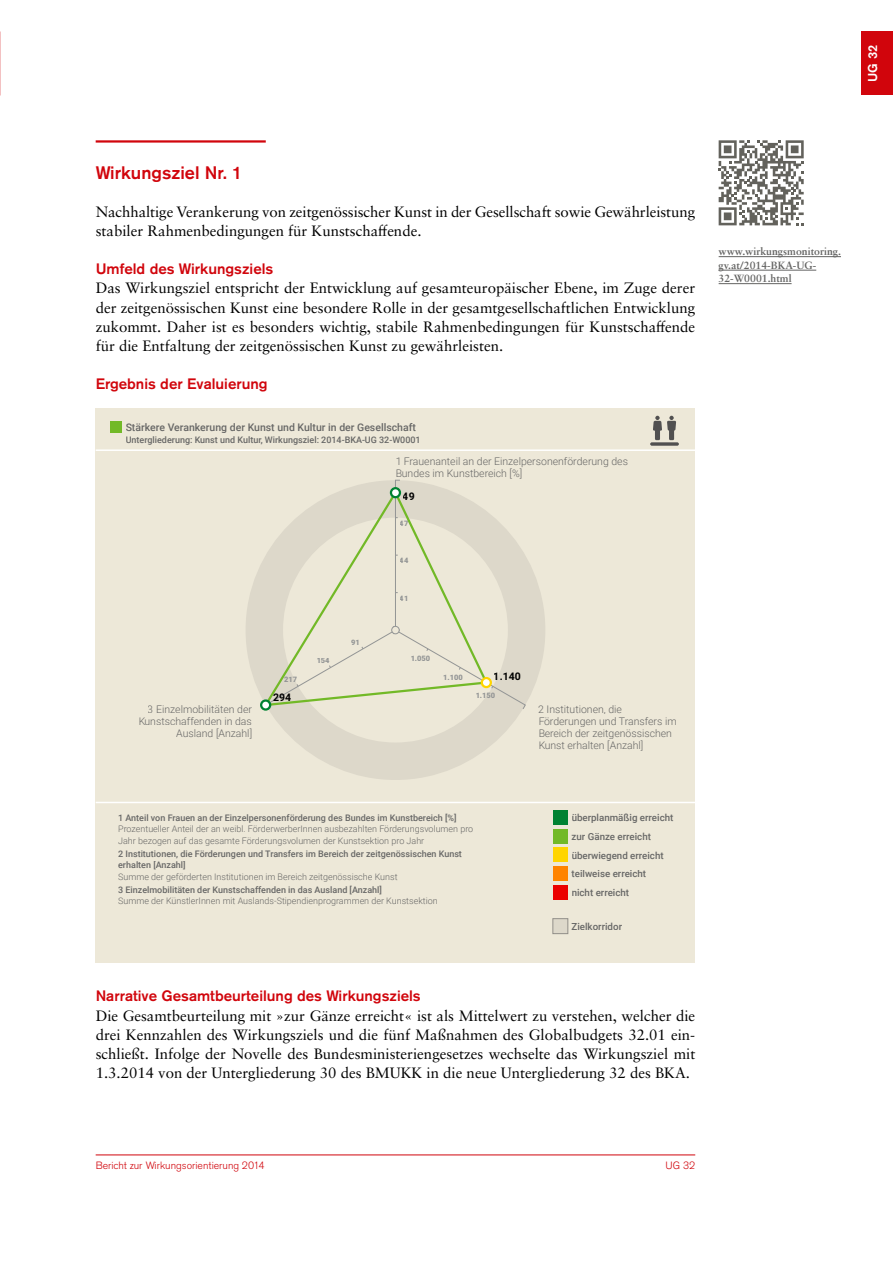
<style>
.page{position:relative;width:893px;height:1263px;background:#fff}
.page>*{position:absolute;margin:0;border:0;box-sizing:border-box;transform-origin:0 0}
.Uberschrift_2{font:500 18px "Akzidenz Grotesk Pro";color:#d1050c}
.Lauftext{font:15px/19.2px "Sabon LT Pro";color:#000;text-align:justify}
.Uberschrift_3{font:500 15px "Akzidenz Grotesk Pro";color:#d1050c}
.t1{font:500 12.75px "Akzidenz Grotesk Pro";color:#fff}
.t2{font:300 10.5px/12px "Roboto";color:#676766}
.t3{font:700 10.5px/13.5px "Sabon LT Pro";color:#636362}
.t4{font:500 10.5px "Roboto";color:#676766}
.t5{font:300 10.5px "Akzidenz Grotesk Pro";color:#d1050c}
.t6{font:700 10.5px "Roboto";color:#000}
.t7{font:500 9.75px/18.8px "Roboto";color:#676766}
.t8{font:500 9px/11.2px "Roboto";color:#676766}
.t9{font:300 9px/11.2px "Roboto";color:#676766}
.t10{font:900 7.5px "Roboto";color:#939595}
</style>
<div class="page">
<hr style="left:96px;top:1154px;width:599px;height:1px;background:#d1050c">
<hr style="left:96px;top:140px;width:170px;height:3px;background:#d1050c">
<div style="left:96px;top:408px;width:599px;height:555px;background:#ede8d8"></div>
<div style="left:111px;top:421px;width:11px;height:11px;background:#72b927"></div>
<hr style="left:96px;top:449px;width:599px;height:2px;background:#fff">
<div style="left:246px;top:480px;width:299px;height:300px;background:#ddd8ca;border-radius:50%"></div>
<div style="left:283px;top:518px;width:225px;height:224px;background:#ede8d8;border-radius:50%"></div>
<div style="left:395px;top:480px;width:5px;height:150px;border:1px solid #939595"></div>
<svg style="left:263px;top:491px;width:227px;height:217px"></svg>
<div style="left:391px;top:488px;width:9px;height:9px;background:#fff;border-radius:50%"></div>
<div style="left:390px;top:487px;width:11px;height:11px;border:2px solid #008232;border-radius:50%"></div>
<div style="left:482px;top:678px;width:9px;height:9px;background:#fff;border-radius:50%"></div>
<div style="left:481px;top:677px;width:11px;height:11px;border:2px solid #ffd500;border-radius:50%"></div>
<div style="left:261px;top:700px;width:9px;height:9px;background:#fff;border-radius:50%"></div>
<div style="left:260px;top:699px;width:11px;height:12px;border:2px solid #008232;border-radius:50%"></div>
<div style="left:392px;top:626px;width:7px;height:8px;background:#ede8d8;border-radius:50%"></div>
<div style="left:391px;top:626px;width:9px;height:8px;border:1px solid #939595;border-radius:50%"></div>
<hr style="left:96px;top:802px;width:599px;height:1px;background:#fff">
<div style="left:553px;top:810px;width:15px;height:15px;background:#008232"></div>
<div style="left:553px;top:829px;width:15px;height:15px;background:#72b927"></div>
<div style="left:553px;top:847px;width:15px;height:15px;background:#ffd500"></div>
<div style="left:553px;top:866px;width:15px;height:15px;background:#ff8400"></div>
<div style="left:553px;top:885px;width:15px;height:15px;background:#eb0000"></div>
<div style="left:553px;top:919px;width:15px;height:15px;background:#ddd8ca"></div>
<div style="left:552px;top:918px;width:16px;height:16px;border:1px solid #928f89"></div>
<svg style="left:650px;top:442px;width:29px;height:4px"></svg>
<svg style="left:653px;top:416px;width:23px;height:24px"></svg>
<svg style="left:719px;top:140px;width:85px;height:85px"></svg>
<div style="left:861px;top:32px;width:32px;height:63px;background:#d1050c"></div>
<hr style="left:719px;top:256px;width:122px;height:1px;background:#636362">
<hr style="left:719px;top:270px;width:97px;height:1px;background:#636362">
<hr style="left:719px;top:283px;width:73px;height:1px;background:#636362">
<p class="t1" style="left:864px;top:82px;width:39px;rotate:-90deg">UG 32</p>
<h2 class="Uberschrift_2" style="left:96px;top:161px;width:148px">Wirkungsziel Nr. 1</h2>
<p class="Lauftext" style="left:96px;top:202px;width:601px">Nachhaltige Verankerung von zeitgenössischer Kunst in der Gesellschaft sowie Gewährleistung stabiler Rahmenbedingungen für Kunstschaffende.</p>
<p class="Uberschrift_3" style="left:96px;top:259px;width:179px">Umfeld des Wirkungsziels</p>
<p class="Lauftext" style="left:96px;top:278px;width:601px">Das Wirkungsziel entspricht der Entwicklung auf gesamteuropäischer Ebene, im Zuge derer der zeitgenössischen Kunst eine besondere Rolle in der gesamtgesellschaftlichen Entwicklung zukommt. Daher ist es besonders wichtig, stabile Rahmenbedingungen für Kunstschaffende für die Entfaltung der zeitgenössischen Kunst zu gewährleisten.</p>
<p class="Uberschrift_3" style="left:96px;top:374px;width:174px">Ergebnis der Evaluierung</p>
<p class="t4" style="left:126px;top:420px;width:292px">Stärkere Verankerung der Kunst und Kultur in der Gesellschaft</p>
<p class="t8" style="left:126px;top:434px;width:297px">Untergliederung: Kunst und Kultur, Wirkungsziel: 2014-BKA-UG 32-W0001</p>
<p class="t2" style="left:395px;top:455px;width:234px">1 Frauenanteil an der Einzelpersonenförderung des<br>Bundes im Kunstbereich [%]</p>
<p class="t6" style="left:403px;top:488px;width:14px">49</p>
<p class="t10" style="left:400px;top:518px;width:10px">47</p>
<p class="t10" style="left:400px;top:555px;width:10px">44</p>
<p class="t2" style="left:138px;top:702px;width:116px;text-align:right">3 Einzelmobilitäten der<br>Kunstschaffenden in das<br>Ausland [Anzahl]</p>
<p class="t10" style="left:284px;top:674px;width:15px">217</p>
<p class="t6" style="left:273px;top:690px;width:20px">294</p>
<p class="t10" style="left:317px;top:655px;width:15px">154</p>
<p class="t10" style="left:351px;top:637px;width:10px">91</p>
<p class="t10" style="left:400px;top:593px;width:10px">41</p>
<p class="t10" style="left:411px;top:653px;width:21px">1.050</p>
<p class="t10" style="left:443px;top:672px;width:21px">1.100</p>
<p class="t6" style="left:494px;top:669px;width:29px">1.140</p>
<p class="t10" style="left:475px;top:690px;width:21px">1.150</p>
<p class="t2" style="left:538px;top:702px;width:140px">2 Institutionen, die<br>Förderungen und Transfers im<br>Bereich der zeitgenössischen<br>Kunst erhalten [Anzahl]</p>
<p class="t3" style="left:719px;top:244px;width:124px">www.wirkungsmonitoring. gv.at/2014-BKA-UG-<br>32-W0001.html</p>
<p class="t8" style="left:118px;top:812px;width:340px">1 Anteil von Frauen an der Einzelpersonenförderung des Bundes im Kunstbereich [%]</p>
<p class="t9" style="left:118px;top:823px;width:357px">Prozentueller Anteil der an weibl. FörderwerberInnen ausbezahlten Förderungsvolumen pro<br>Jahr bezogen auf das gesamte Förderungsvolumen der Kunstsektion pro Jahr</p>
<p class="t8" style="left:118px;top:848px;width:345px">2 Institutionen, die Förderungen und Transfers im Bereich der zeitgenössischen Kunst erhalten [Anzahl]</p>
<p class="t9" style="left:118px;top:870px;width:281px">Summe der geförderten Institutionen im Bereich zeitgenössische Kunst</p>
<p class="t8" style="left:118px;top:884px;width:265px">3 Einzelmobilitäten der Kunstschaffenden in das Ausland [Anzahl]</p>
<p class="t9" style="left:118px;top:895px;width:321px">Summe der KünstlerInnen mit Auslands-Stipendienprogrammen der Kunstsektion</p>
<p class="t7" style="left:572px;top:808px;width:103px">überplanmäßig erreicht zur Gänze erreicht überwiegend erreicht teilweise erreicht<br>nicht erreicht</p>
<p class="t7" style="left:572px;top:917px;width:52px">Zielkorridor</p>
<p class="Uberschrift_3" style="left:96px;top:986px;width:327px">Narrative Gesamtbeurteilung des Wirkungsziels</p>
<p class="Lauftext" style="left:96px;top:1005px;width:601px">Die Gesamtbeurteilung mit »zur Gänze erreicht« ist als Mittelwert zu verstehen, welcher die drei Kennzahlen des Wirkungsziels und die fünf Maßnahmen des Globalbudgets 32.01 ein&shy;schließt. Infolge der Novelle des Bundesministeriengesetzes wechselte das Wirkungsziel mit 1.3.2014 von der Untergliederung 30 des BMUKK in die neue Untergliederung 32 des BKA.</p>
<p class="t5" style="left:96px;top:1158px;width:170px">Bericht zur Wirkungsorientierung 2014</p>
<p class="t5" style="left:665px;top:1158px;width:31px">UG 32</p>
</div>
